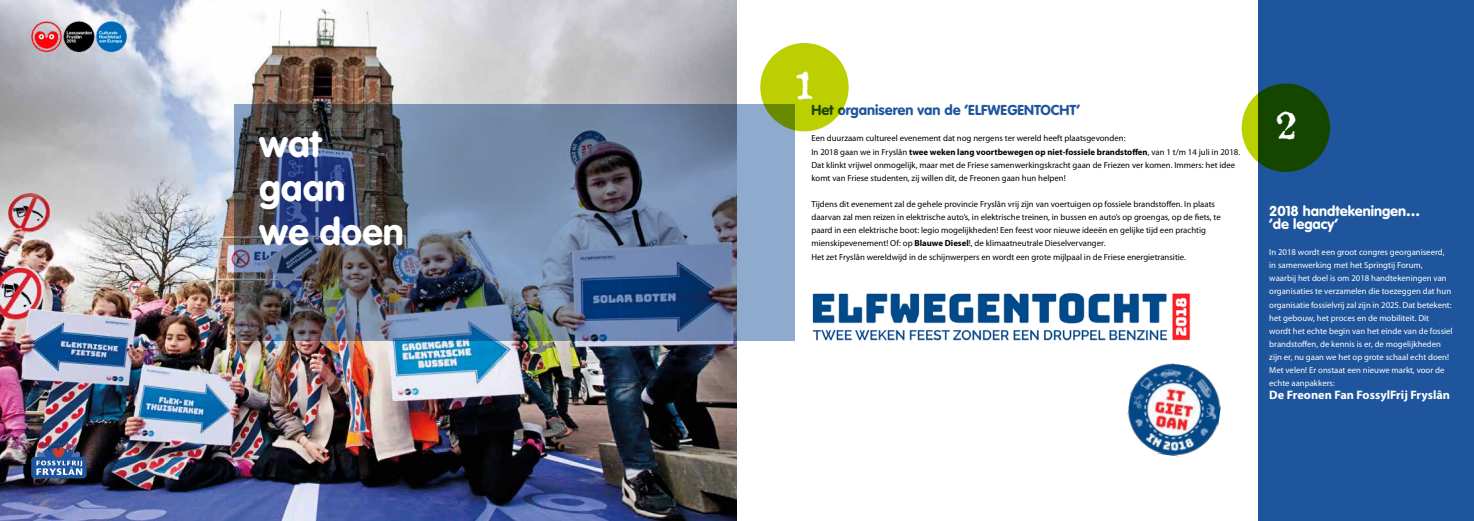
<style>
.page{position:relative;width:1474px;height:521px;background:#fff}
.page>*{position:absolute;margin:0;border:0;box-sizing:border-box;transform-origin:0 0}
.t1{font:700 36.75px/44.1px "Volkswagen";color:#fff}
.t2{font:36.75px "Tshirt";color:#fff}
.t3{font:700 14px "Volkswagen";color:#1e559c}
.t4{font:700 14px/13.1px "Volkswagen";color:#fff}
.t5{font:700 12.25px "Myriad Pro";color:#fff}
.t6{font:8.75px/13.1px "Myriad Pro";color:#000}
.t7{font:8.75px/13.1px "Myriad Pro";color:#fff}
.s1{font-weight:700}
</style>
<div class="page">
<div style="left:1258px;top:0;width:215px;height:521px;background:#1e559c"></div>
<img style="left:0;top:0;width:737px;height:521px">
<img style="left:234px;top:104px;width:561px;height:237px">
<img style="left:26px;top:16px;width:105px;height:41px">
<img style="left:1127px;top:363px;width:94px;height:94px">
<div style="left:760px;top:43px;width:88px;height:88px;background:#bccf00;border-radius:50%"></div>
<svg style="left:1241px;top:84px;width:88px;height:88px;background:#2d5802"></svg>
<img style="left:812px;top:292px;width:379px;height:49px">
<svg style="left:31px;top:443px;width:55px;height:35px;background:#546692"></svg>
<h1 class="t1" style="left:259px;top:121px;width:146px">wat gaan we doen</h1>
<h1 class="t2" style="left:794px;top:61px;width:22px">1</h1>
<h2 class="t3" style="left:811px;top:101px;width:270px">Het organiseren van de ‘ELFWEGENTOCHT’</h2>
<p class="t6" style="left:811px;top:132px;width:430px">Een duurzaam cultureel evenement dat nog nergens ter wereld heeft plaatsgevonden:<br>In 2018 gaan we in Fryslân <span class="s1">twee weken lang voortbewegen op niet-fossiele brandstoffen</span>, van 1 t/m 14 juli in 2018.<br>Dat klinkt vrijwel onmogelijk, maar met de Friese samenwerkingskracht gaan de Friezen ver komen. Immers: het idee komt van Friese studenten, zij willen dit, de Freonen gaan hun helpen!</p>
<p class="t6" style="left:811px;top:197px;width:411px">Tijdens dit evenement zal de gehele provincie Fryslân vrij zijn van voertuigen op fossiele brandstoffen. In plaats daarvan zal men reizen in elektrische auto’s, in elektrische treinen, in bussen en auto’s op groengas, op de fiets, te paard in een elektrische boot: legio mogelijkheden! Een feest voor nieuwe ideeën en gelijke tijd een prachtig mienskipevenement! Of: op <span class="s1">Blauwe Diesel</span>!, de klimaatneutrale Dieselvervanger.<br>Het zet Fryslân wereldwijd in de schijnwerpers en wordt een grote mijlpaal in de Friese energietransitie.</p>
<h1 class="t2" style="left:1275px;top:102px;width:22px">2</h1>
<h2 class="t4" style="left:1269px;top:204px;width:152px">2018 handtekeningen… ’de legacy’</h2>
<p class="t7" style="left:1269px;top:245px;width:185px">In 2018 wordt een groot congres georganiseerd, in samenwerking met het Springtij Forum,<br>waarbij het doel is om 2018 handtekeningen van organisaties te verzamelen die toezeggen dat hun organisatie fossielvrij zal zijn in 2025. Dat betekent: het gebouw, het proces en de mobiliteit. Dit wordt het echte begin van het einde van de fossiel brandstoffen, de kennis is er, de mogelijkheden zijn er, nu gaan we het op grote schaal echt doen!<br>Met velen! Er onstaat een nieuwe markt, voor de echte aanpakkers:</p>
<h3 class="t5" style="left:1269px;top:387px;width:182px">De Freonen Fan FossylFrij Fryslân</h3>
</div>
